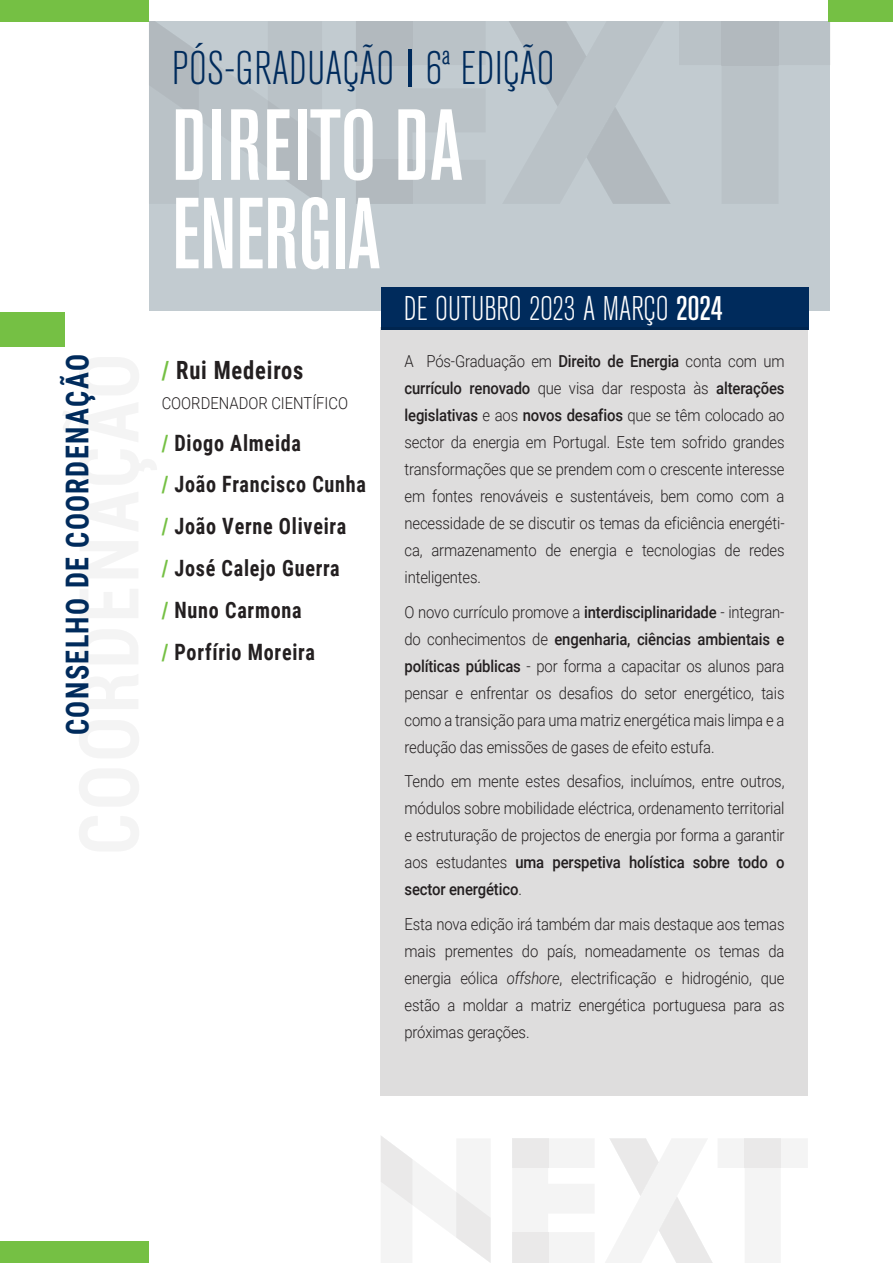
<style>
.page{position:relative;width:893px;height:1263px;background:#fff}
.page>*{position:absolute;margin:0;border:0;box-sizing:border-box;transform-origin:0 0}
.t1{font:500 condensed 99.9px/88.5px "Akzidenz Grotesk BE";color:#fff;scale:.96 1}
.t2{font:300 condensed 46.8px "Akzidenz Grotesk BE";letter-spacing:.005em;color:#002b5c;scale:.96 1}
.t3{font:300 condensed 34.05px "Akzidenz Grotesk BE";color:#fff;scale:.96 1}
.t4{font:700 31.5px "Roboto Condensed";letter-spacing:.05em;color:#002b5c;scale:.9 1}
.t5{font:700 25.2px "Roboto Condensed";letter-spacing:.035em;color:#231f20;scale:.9 1}
.t6{font:700 22.5px/41.8px "Roboto Condensed";letter-spacing:.035em;color:#231f20;scale:.9 1}
.t7{font:300 16.5px/27px "Roboto";letter-spacing:-.01em;color:#231f20;text-align:justify;scale:.9 1}
.s1{color:#75c044}
.s2{font-weight:500}
.s3{font-style:italic}
</style>
<div class="page">
<div style="left:149px;top:21px;width:680px;height:289px;background:#c2cbd0"></div>
<div style="left:356px;top:21px;width:57px;height:183px;background:#bac2c7"></div>
<svg style="left:509px;top:21px;width:161px;height:183px"></svg>
<div style="left:356px;top:21px;width:56px;height:44px;background:#b2b9be"></div>
<div style="left:356px;top:160px;width:56px;height:44px;background:#b2b9be"></div>
<svg style="left:149px;top:21px;width:173px;height:184px"></svg>
<svg style="left:721px;top:21px;width:109px;height:183px"></svg>
<div style="left:721px;top:21px;width:58px;height:44px;background:#b2b9be"></div>
<div style="left:381px;top:287px;width:427px;height:43px;background:#002b5c"></div>
<hr style="left:408px;top:49px;width:4px;height:38px;background:#002b5c">
<div style="left:0;top:1242px;width:149px;height:21px;background:#75c044"></div>
<div style="left:0;top:0;width:149px;height:21px;background:#75c044"></div>
<div style="left:829px;top:0;width:64px;height:21px;background:#75c044"></div>
<svg style="left:381px;top:1136px;width:110px;height:127px"></svg>
<svg style="left:512px;top:1138px;width:295px;height:125px"></svg>
<div style="left:745px;top:1138px;width:36px;height:30px;background:#eae9e9"></div>
<div style="left:381px;top:327px;width:427px;height:769px;background:#dedddd"></div>
<svg style="left:79px;top:816px;width:60px;height:35px"></svg>
<svg style="left:79px;top:769px;width:60px;height:37px"></svg>
<svg style="left:79px;top:721px;width:60px;height:37px"></svg>
<svg style="left:80px;top:675px;width:58px;height:34px"></svg>
<svg style="left:80px;top:630px;width:58px;height:34px"></svg>
<svg style="left:80px;top:589px;width:58px;height:29px"></svg>
<svg style="left:80px;top:542px;width:58px;height:36px"></svg>
<svg style="left:80px;top:492px;width:58px;height:39px"></svg>
<svg style="left:79px;top:450px;width:78px;height:34px"></svg>
<svg style="left:63px;top:403px;width:75px;height:39px"></svg>
<svg style="left:79px;top:357px;width:60px;height:38px"></svg>
<div style="left:0;top:313px;width:65px;height:34px;background:#75c044"></div>
<h3 class="t4" style="left:55px;top:735px;width:425px;rotate:-90deg">CONSELHO DE COORDENAÇÃO</h3>
<h2 class="t2" style="left:172px;top:43px;width:400px">PÓS-GRADUAÇÃO 6ª EDIÇÃO</h2>
<h1 class="t1" style="left:172px;top:103px;width:304px">DIREITO DA<br>ENERGIA</h1>
<h3 class="t5" style="left:162px;top:352px;width:159px"><span class="s1">/</span> Rui Medeiros</h3>
<p class="t7" style="left:162px;top:389px;width:209px">COORDENADOR CIENTÍFICO</p>
<h3 class="t6" style="left:162px;top:421px;width:229px"><span class="s1">/</span> Diogo Almeida<br><span class="s1">/</span> João Francisco Cunha <span class="s1">/</span> João Verne Oliveira<br><span class="s1">/</span> José Calejo Guerra<br><span class="s1">/</span> Nuno Carmona<br><span class="s1">/</span> Porfírio Moreira</h3>
<h3 class="t3" style="left:404px;top:290px;width:333px">DE OUTUBRO 2023 A MARÇO <span class="s2">2024</span></h3>
<p class="t7" style="left:404px;top:347px;width:424px">A Pós-Graduação em <span class="s2">Direito de Energia</span> conta com um <span class="s2">currículo renovado</span> que visa dar resposta às <span class="s2">alterações legislativas</span> e aos <span class="s2">novos desafios</span> que se têm colocado ao sector da energia em Portugal. Este tem sofrido grandes transformações que se prendem com o crescente interesse em fontes renováveis e sustentáveis, bem como com a necessidade de se discutir os temas da eficiência energéti&shy;ca, armazenamento de energia e tecnologias de redes inteligentes.</p>
<p class="t7" style="left:404px;top:598px;width:424px">O novo currículo promove a <span class="s2">interdisciplinaridade</span> - integran&shy;do conhecimentos de <span class="s2">engenharia, ciências ambientais e políticas públicas</span> - por forma a capacitar os alunos para pensar e enfrentar os desafios do setor energético, tais como a transição para uma matriz energética mais limpa e a redução das emissões de gases de efeito estufa.</p>
<p class="t7" style="left:404px;top:767px;width:424px">Tendo em mente estes desafios, incluímos, entre outros, módulos sobre mobilidade eléctrica, ordenamento territorial e estruturação de projectos de energia por forma a garantir aos estudantes <span class="s2">uma perspetiva holística sobre todo o sector energético</span>.</p>
<p class="t7" style="left:404px;top:909px;width:424px">Esta nova edição irá também dar mais destaque aos temas mais prementes do país, nomeadamente os temas da energia eólica <span class="s3">offshore</span>, electrificação e hidrogénio, que estão a moldar a matriz energética portuguesa para as próximas gerações.</p>
</div>
